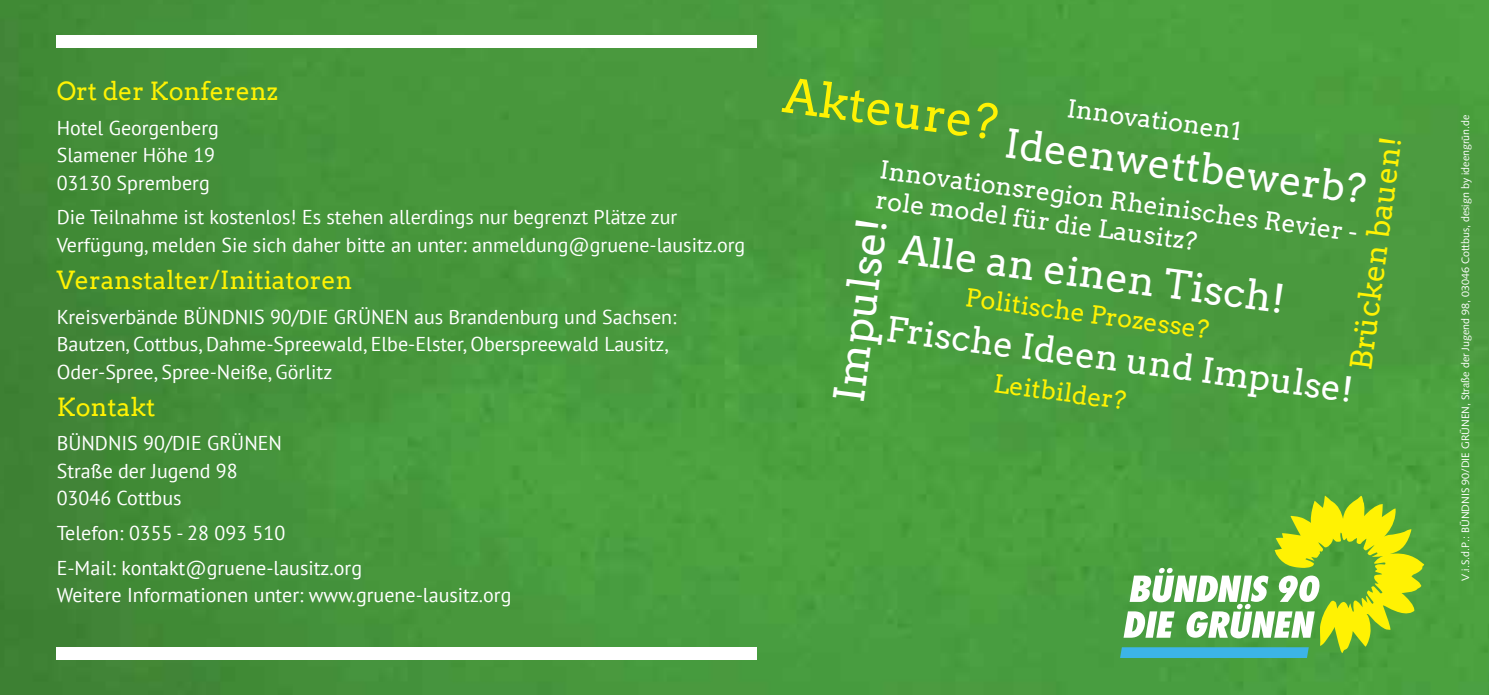
<style>
.page{position:relative;width:1489px;height:695px;background:#fff}
.page>*{position:absolute;margin:0;border:0;box-sizing:border-box;transform-origin:0 0}
.t1{font:47.5px "Arvo";color:#fff203}
.t2{font:42.5px "Arvo";color:#fff}
.t3{font:40px "Arvo";color:#fff}
.t4{font:35px "Arvo";color:#fff}
.t5{font:30px "Arvo";color:#fff203}
.t6{font:25px "Arvo";color:#fff203}
.t7{font:25px/30.5px "Arvo";color:#fff}
.t8{font:20px/27.5px "PT Sans";color:#fff}
.t9{font:10.75px "Syntax";color:#fff}
</style>
<div class="page">
<img style="left:0;top:0;width:1488px;height:694px">
<svg style="left:1119px;top:495px;width:305px;height:163px;background:#84bd53"></svg>
<div style="left:57px;top:35px;width:700px;height:13px;background:#fff"></div>
<div style="left:57px;top:647px;width:700px;height:12px;background:#fff"></div>
<p class="t6" style="left:57px;top:76px;width:223px">Ort der Konferenz</p>
<p class="t8" style="left:57px;top:113px;width:164px">Hotel Georgenberg<br>Slamener Höhe 19<br>03130 Spremberg</p>
<p class="t8" style="left:57px;top:203px;width:690px">Die Teilnahme ist kostenlos! Es stehen allerdings nur begrenzt Plätze zur<br>Verfügung, melden Sie sich daher bitte an unter: anmeldung@gruene-lausitz.org</p>
<p class="t6" style="left:57px;top:265px;width:297px">Veranstalter/Initiatoren</p>
<p class="t8" style="left:57px;top:302px;width:621px">Kreisverbände BÜNDNIS 90/DIE GRÜNEN aus Brandenburg und Sachsen:<br>Bautzen, Cottbus, Dahme-Spreewald, Elbe-Elster, Oberspreewald Lausitz,<br>Oder-Spree, Spree-Neiße, Görlitz</p>
<p class="t6" style="left:57px;top:391px;width:100px">Kontakt</p>
<p class="t8" style="left:57px;top:429px;width:227px">BÜNDNIS 90/DIE GRÜNEN<br>Straße der Jugend 98<br>03046 Cottbus</p>
<p class="t8" style="left:57px;top:515px;width:307px;line-height:34.5px">Telefon: 0355 - 28 093 510<br>E-Mail: kontakt@gruene-lausitz.org</p>
<p class="t8" style="left:57px;top:580px;width:456px">Weitere Informationen unter: www.gruene-lausitz.org</p>
<h1 class="t1" style="left:786px;top:67px;width:218px;rotate:7deg">Akteure?</h1>
<p class="t7" style="left:1069px;top:92px;width:177px;rotate:8deg">Innovationen1</p>
<h3 class="t3" style="left:1007px;top:120px;width:365px;rotate:7deg">Ideenwettbewerb?</h3>
<h3 class="t5" style="left:1343px;top:367px;width:236px;rotate:-83deg">Brücken bauen!</h3>
<p class="t7" style="left:882px;top:152px;width:483px;rotate:8deg">Innovationsregion Rheinisches Revier - role model für die Lausitz?</p>
<h2 class="t2" style="left:823px;top:398px;width:187px;rotate:-83deg">Impulse!</h2>
<h3 class="t3" style="left:902px;top:226px;width:389px;rotate:7deg">Alle an einen Tisch!</h3>
<p class="t6" style="left:967px;top:281px;width:247px;rotate:8deg">Politische Prozesse?</p>
<h3 class="t4" style="left:889px;top:305px;width:472px;rotate:8deg">Frische Ideen und Impulse!</h3>
<p class="t6" style="left:996px;top:368px;width:135px;rotate:8deg">Leitbilder?</p>
<p class="t9" style="left:1458px;top:580px;width:467px;rotate:-90deg">V.i.S.d.P.: BÜNDNIS 90/DIE GRÜNEN, Straße der Jugend 98, 03046 Cottbus, design by ideengrün.de</p>
</div>
